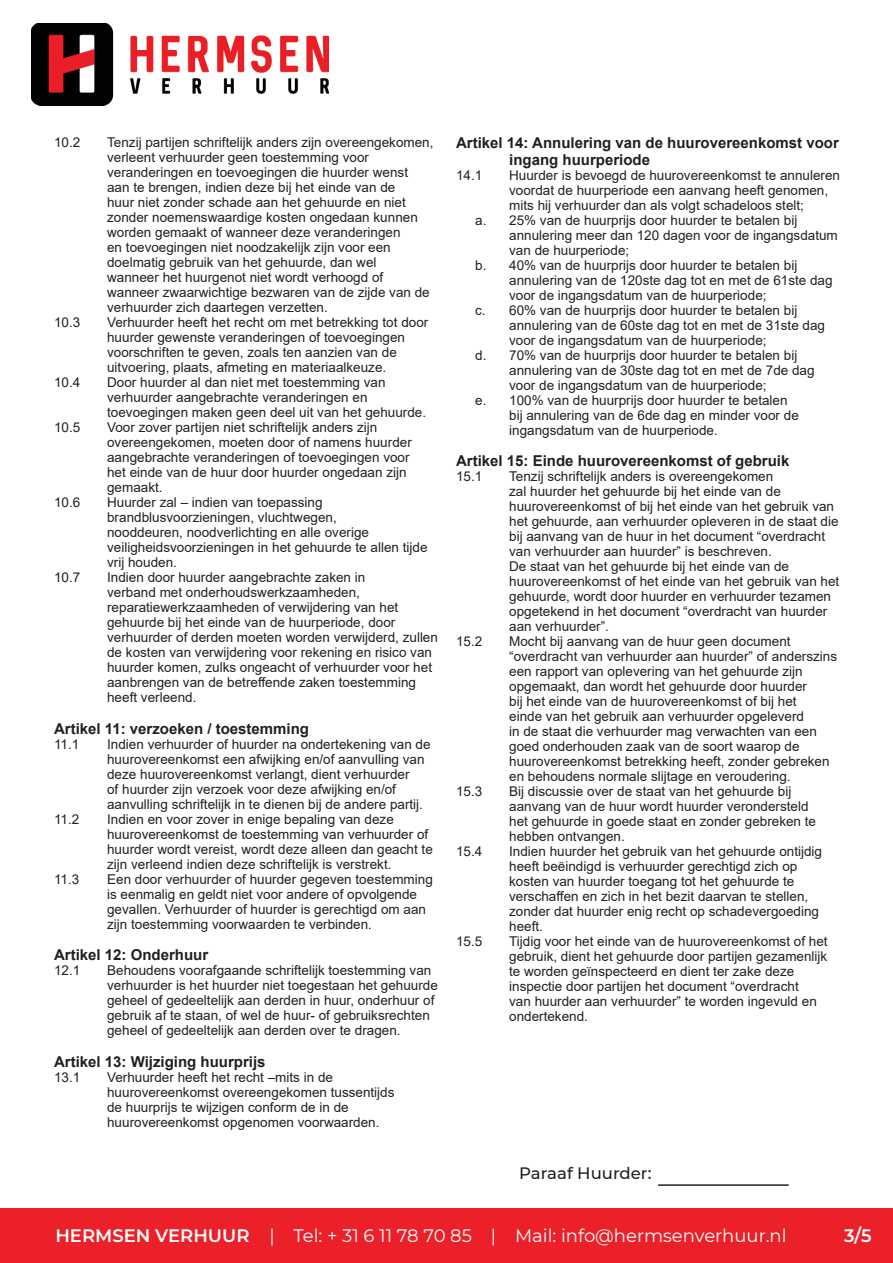
<style>
.page{position:relative;width:893px;height:1263px;background:#fff}
.page>*{position:absolute;margin:0;border:0;box-sizing:border-box;transform-origin:0 0}
.t1{font:18px "Montserrat";color:#fff}
.t2{font:600 18px "Montserrat";color:#fff}
.t3{font:500 16.5px "Montserrat";color:#231f20}
.t4{font:700 15px/16.5px "Arial";color:#231f20}
.t5{font:13.5px/15px "Arial";color:#231f20}
.s1{font-weight:600}
</style>
<div class="page">
<img style="left:31px;top:23px;width:298px;height:83px">
<div style="left:0;top:1209px;width:893px;height:54px;background:#eb2028"></div>
<hr style="left:658px;top:1184px;width:131px;height:2px;background:#231f20">
<p class="t5" style="left:54px;top:135px;width:28px">10.2</p>
<p class="t5" style="left:107px;top:135px;width:328px">Tenzij partijen schriftelijk anders zijn overeengekomen, verleent verhuurder geen toestemming voor veranderingen en toevoegingen die huurder wenst aan te brengen, indien deze bij het einde van de<br>huur niet zonder schade aan het gehuurde en niet zonder noemenswaardige kosten ongedaan kunnen worden gemaakt of wanneer deze veranderingen<br>en toevoegingen niet noodzakelijk zijn voor een doelmatig gebruik van het gehuurde, dan wel<br>wanneer het huurgenot niet wordt verhoogd of wanneer zwaarwichtige bezwaren van de zijde van de verhuurder zich daartegen verzetten.</p>
<p class="t5" style="left:54px;top:315px;width:28px">10.3</p>
<p class="t5" style="left:107px;top:315px;width:323px">Verhuurder heeft het recht om met betrekking tot door huurder gewenste veranderingen of toevoegingen voorschriften te geven, zoals ten aanzien van de uitvoering, plaats, afmeting en materiaalkeuze.</p>
<p class="t5" style="left:54px;top:375px;width:28px">10.4</p>
<p class="t5" style="left:107px;top:375px;width:320px">Door huurder al dan niet met toestemming van verhuurder aangebrachte veranderingen en toevoegingen maken geen deel uit van het gehuurde.</p>
<p class="t5" style="left:54px;top:420px;width:28px">10.5</p>
<p class="t5" style="left:107px;top:420px;width:306px">Voor zover partijen niet schriftelijk anders zijn overeengekomen, moeten door of namens huurder aangebrachte veranderingen of toevoegingen voor het einde van de huur door huurder ongedaan zijn gemaakt.</p>
<p class="t5" style="left:54px;top:495px;width:28px">10.6</p>
<p class="t5" style="left:107px;top:495px;width:322px">Huurder zal – indien van toepassing brandblusvoorzieningen, vluchtwegen,<br>nooddeuren, noodverlichting en alle overige veiligheidsvoorzieningen in het gehuurde te allen tijde vrij houden.</p>
<p class="t5" style="left:54px;top:570px;width:28px">10.7</p>
<p class="t5" style="left:107px;top:570px;width:332px">Indien door huurder aangebrachte zaken in<br>verband met onderhoudswerkzaamheden, reparatiewerkzaamheden of verwijdering van het gehuurde bij het einde van de huurperiode, door verhuurder of derden moeten worden verwijderd, zullen de kosten van verwijdering voor rekening en risico van huurder komen, zulks ongeacht of verhuurder voor het aanbrengen van de betreffende zaken toestemming heeft verleend.</p>
<p class="t4" style="left:54px;top:720px;width:257px">Artikel 11: verzoeken / toestemming</p>
<p class="t5" style="left:54px;top:736px;width:27px">11.1</p>
<p class="t5" style="left:107px;top:736px;width:325px">Indien verhuurder of huurder na ondertekening van de huurovereenkomst een afwijking en/of aanvulling van deze huurovereenkomst verlangt, dient verhuurder<br>of huurder zijn verzoek voor deze afwijking en/of aanvulling schriftelijk in te dienen bij de andere partij.</p>
<p class="t5" style="left:54px;top:811px;width:27px">11.2</p>
<p class="t5" style="left:107px;top:811px;width:327px">Indien en voor zover in enige bepaling van deze huurovereenkomst de toestemming van verhuurder of huurder wordt vereist, wordt deze alleen dan geacht te zijn verleend indien deze schriftelijk is verstrekt.</p>
<p class="t5" style="left:54px;top:871px;width:27px">11.3</p>
<p class="t5" style="left:107px;top:871px;width:327px">Een door verhuurder of huurder gegeven toestemming is eenmalig en geldt niet voor andere of opvolgende gevallen. Verhuurder of huurder is gerechtigd om aan zijn toestemming voorwaarden te verbinden.</p>
<p class="t4" style="left:54px;top:947px;width:156px">Artikel 12: Onderhuur</p>
<p class="t5" style="left:54px;top:963px;width:28px">12.1</p>
<p class="t5" style="left:107px;top:963px;width:332px">Behoudens voorafgaande schriftelijk toestemming van verhuurder is het huurder niet toegestaan het gehuurde geheel of gedeeltelijk aan derden in huur, onderhuur of gebruik af te staan, of wel de huur- of gebruiksrechten geheel of gedeeltelijk aan derden over te dragen.</p>
<p class="t4" style="left:54px;top:1053px;width:213px">Artikel 13: Wijziging huurprijs</p>
<p class="t5" style="left:54px;top:1069px;width:28px">13.1</p>
<p class="t5" style="left:107px;top:1069px;width:289px">Verhuurder heeft het recht –mits in de huurovereenkomst overeengekomen tussentijds de huurprijs te wijzigen conform de in de huurovereenkomst opgenomen voorwaarden.</p>
<p class="t4" style="left:509px;top:135px;width:331px;text-indent:-53px">Artikel 14: Annulering van de huurovereenkomst voor ingang huurperiode</p>
<p class="t5" style="left:456px;top:168px;width:28px">14.1</p>
<p class="t5" style="left:509px;top:168px;width:332px">Huurder is bevoegd de huurovereenkomst te annuleren</p>
<p class="t5" style="left:509px;top:183px;width:320px">voordat de huurperiode een aanvang heeft genomen,</p>
<p class="t5" style="left:509px;top:198px;width:296px">mits hij verhuurder dan als volgt schadeloos stelt;</p>
<p class="t5" style="left:475px;top:213px;width:324px">a. 25% van de huurprijs door huurder te betalen bij</p>
<p class="t5" style="left:509px;top:228px;width:330px">annulering meer dan 120 dagen voor de ingangsdatum</p>
<p class="t5" style="left:509px;top:243px;width:122px">van de huurperiode;</p>
<p class="t5" style="left:475px;top:258px;width:324px">b. 40% van de huurprijs door huurder te betalen bij</p>
<p class="t5" style="left:509px;top:273px;width:325px">annulering van de 120ste dag tot en met de 61ste dag</p>
<p class="t5" style="left:509px;top:288px;width:259px">voor de ingangsdatum van de huurperiode;</p>
<p class="t5" style="left:475px;top:303px;width:324px">c. 60% van de huurprijs door huurder te betalen bij</p>
<p class="t5" style="left:509px;top:318px;width:317px">annulering van de 60ste dag tot en met de 31ste dag</p>
<p class="t5" style="left:509px;top:333px;width:259px">voor de ingangsdatum van de huurperiode;</p>
<p class="t5" style="left:475px;top:348px;width:324px">d. 70% van de huurprijs door huurder te betalen bij</p>
<p class="t5" style="left:509px;top:363px;width:307px">annulering van de 30ste dag tot en met de 7de dag</p>
<p class="t5" style="left:509px;top:378px;width:259px">voor de ingangsdatum van de huurperiode;</p>
<p class="t5" style="left:475px;top:393px;width:314px">e. 100% van de huurprijs door huurder te betalen</p>
<p class="t5" style="left:509px;top:408px;width:291px">bij annulering van de 6de dag en minder voor de</p>
<p class="t5" style="left:509px;top:423px;width:210px">ingangsdatum van de huurperiode.</p>
<p class="t4" style="left:456px;top:453px;width:335px">Artikel 15: Einde huurovereenkomst of gebruik</p>
<p class="t5" style="left:456px;top:469px;width:28px">15.1</p>
<p class="t5" style="left:509px;top:469px;width:332px">Tenzij schriftelijk anders is overeengekomen<br>zal huurder het gehuurde bij het einde van de huurovereenkomst of bij het einde van het gebruik van het gehuurde, aan verhuurder opleveren in de staat die bij aanvang van de huur in het document “overdracht van verhuurder aan huurder” is beschreven.<br>De staat van het gehuurde bij het einde van de huurovereenkomst of het einde van het gebruik van het gehuurde, wordt door huurder en verhuurder tezamen opgetekend in het document “overdracht van huurder aan verhuurder”.</p>
<p class="t5" style="left:456px;top:634px;width:28px">15.2</p>
<p class="t5" style="left:509px;top:634px;width:329px">Mocht bij aanvang van de huur geen document “overdracht van verhuurder aan huurder” of anderszins een rapport van oplevering van het gehuurde zijn opgemaakt, dan wordt het gehuurde door huurder<br>bij het einde van de huurovereenkomst of bij het<br>einde van het gebruik aan verhuurder opgeleverd<br>in de staat die verhuurder mag verwachten van een goed onderhouden zaak van de soort waarop de huurovereenkomst betrekking heeft, zonder gebreken en behoudens normale slijtage en veroudering.</p>
<p class="t5" style="left:456px;top:784px;width:28px">15.3</p>
<p class="t5" style="left:509px;top:784px;width:308px">Bij discussie over de staat van het gehuurde bij aanvang van de huur wordt huurder verondersteld het gehuurde in goede staat en zonder gebreken te hebben ontvangen.</p>
<p class="t5" style="left:456px;top:844px;width:28px">15.4</p>
<p class="t5" style="left:509px;top:844px;width:314px">Indien huurder het gebruik van het gehuurde ontijdig heeft beëindigd is verhuurder gerechtigd zich op kosten van huurder toegang tot het gehuurde te verschaffen en zich in het bezit daarvan te stellen, zonder dat huurder enig recht op schadevergoeding heeft.</p>
<p class="t5" style="left:456px;top:934px;width:28px">15.5</p>
<p class="t5" style="left:509px;top:934px;width:320px">Tijdig voor het einde van de huurovereenkomst of het gebruik, dient het gehuurde door partijen gezamenlijk te worden geïnspecteerd en dient ter zake deze inspectie door partijen het document “overdracht<br>van huurder aan verhuurder” te worden ingevuld en ondertekend.</p>
<p class="t3" style="left:519px;top:1162px;width:134px">Paraaf Huurder:</p>
<h1 class="t1" style="left:55px;top:1223px;width:733px"><span class="s1">HERMSEN VERHUUR</span> | Tel: + 31 6 11 78 70 85 | Mail: info@hermsenverhuur.nl</h1>
<h1 class="t2" style="left:844px;top:1222px;width:29px">3/5</h1>
</div>
